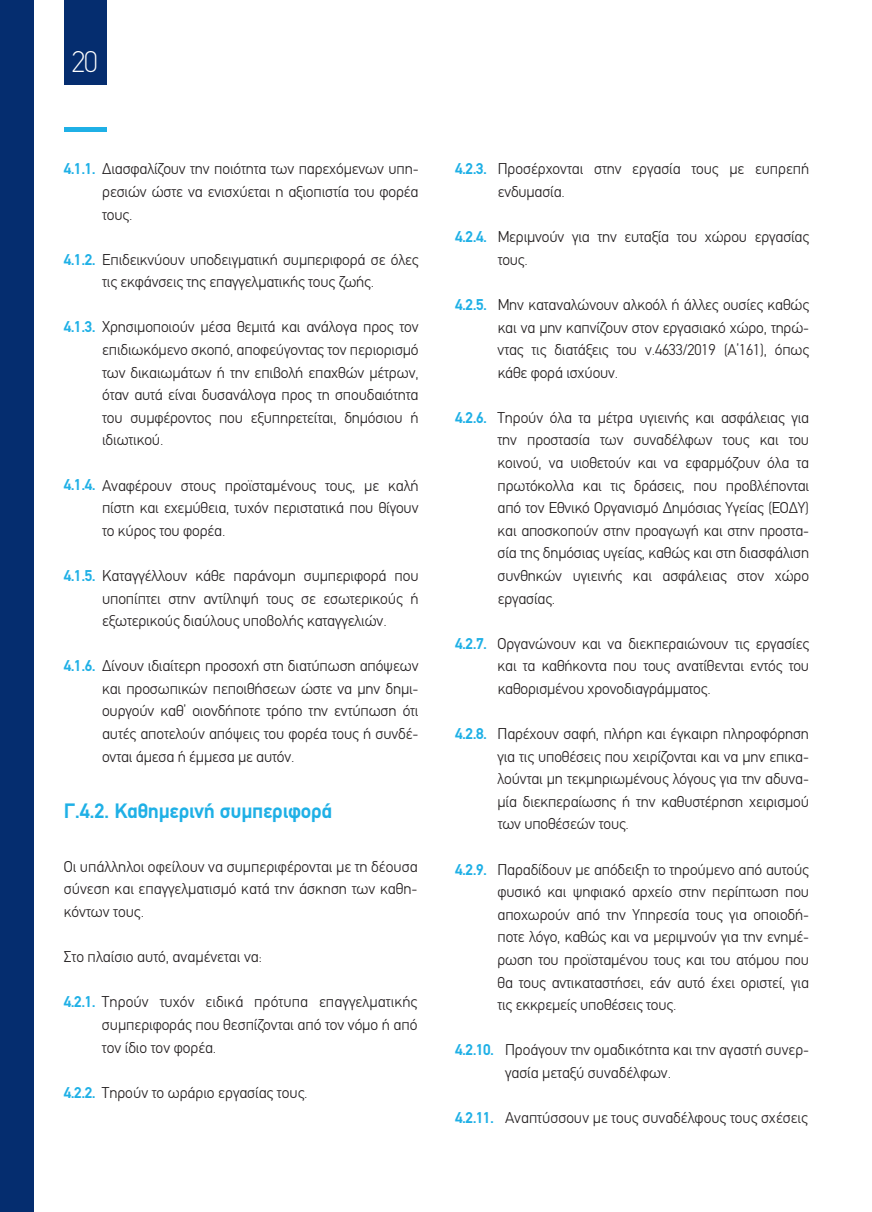
<style>
.page{position:relative;width:872px;height:1212px;background:#fff}
.page>*{position:absolute;margin:0;border:0;box-sizing:border-box;transform-origin:0 0}
.t1{font:100 30px "PF Din Text";color:#fff}
.t2{font:700 21px "PF Din Text";letter-spacing:-.01em;color:#1fb0e6}
.t3{font:300 15.75px/22.6px "PF Din Text";letter-spacing:-.01em;color:#231f20;text-align:justify}
.t4{font:700 15.75px "PF Din Text";color:#1fb0e6}
.s1{font-weight:700;color:#1fb0e6}
</style>
<div class="page">
<div style="left:0;top:0;width:34px;height:1212px;background:#052d6f"></div>
<div style="left:64px;top:0;width:42px;height:85px;background:#052d6f"></div>
<hr style="left:64px;top:128px;width:42px;height:4px;background:#1fb0e6">
<h1 class="t1" style="left:72px;top:49px;width:27px">20</h1>
<p class="t3" style="left:64px;top:159px;width:356px;text-align:right"><span class="s1">4.1.1.</span> Διασφαλίζουν την ποιότητα των παρεχόμενων υπη&shy;ρεσιών ώστε να ενισχύεται η αξιοπιστία του φορέα</p>
<p class="t3" style="left:102px;top:204px;width:32px">τους.</p>
<p class="t3" style="left:64px;top:249px;width:356px"><span class="s1">4.1.2.</span> Επιδεικνύουν υποδειγματική συμπεριφορά σε όλες</p>
<p class="t3" style="left:102px;top:272px;width:273px">τις εκφάνσεις της επαγγελματικής τους ζωής.</p>
<p class="t3" style="left:102px;top:317px;width:318px;text-indent:-38px"><span class="s1">4.1.3.</span> Χρησιμοποιούν μέσα θεμιτά και ανάλογα προς τον επιδιωκόμενο σκοπό, αποφεύγοντας τον περιορισμό των δικαιωμάτων ή την επιβολή επαχθών μέτρων, όταν αυτά είναι δυσανάλογα προς τη σπουδαιότητα του συμφέροντος που εξυπηρετείται, δημόσιου ή</p>
<p class="t3" style="left:102px;top:430px;width:63px">ιδιωτικού.</p>
<p class="t3" style="left:64px;top:475px;width:356px;text-align:right"><span class="s1">4.1.4.</span> Αναφέρουν στους προϊσταμένους τους, με καλή πίστη και εχεμύθεια, τυχόν περιστατικά που θίγουν</p>
<p class="t3" style="left:102px;top:520px;width:125px">το κύρος του φορέα.</p>
<p class="t3" style="left:64px;top:566px;width:356px;text-align:right"><span class="s1">4.1.5.</span> Καταγγέλλουν κάθε παράνομη συμπεριφορά που υποπίπτει στην αντίληψή τους σε εσωτερικούς ή</p>
<p class="t3" style="left:102px;top:611px;width:286px">εξωτερικούς διαύλους υποβολής καταγγελιών.</p>
<p class="t3" style="left:102px;top:656px;width:318px;text-indent:-38px"><span class="s1">4.1.6.</span> Δίνουν ιδιαίτερη προσοχή στη διατύπωση απόψεων και προσωπικών πεποιθήσεων ώστε να μην δημι&shy;ουργούν καθ’ οιονδήποτε τρόπο την εντύπωση ότι αυτές αποτελούν απόψεις του φορέα τους ή συνδέ&shy;ονται άμεσα ή έμμεσα με αυτόν.</p>
<h2 class="t2" style="left:64px;top:803px;width:270px">Γ.4.2. Καθημερινή συμπεριφορά</h2>
<p class="t3" style="left:64px;top:856px;width:355px">Οι υπάλληλοι οφείλουν να συμπεριφέρονται με τη δέουσα σύνεση και επαγγελματισμό κατά την άσκηση των καθη&shy;κόντων τους.</p>
<p class="t3" style="left:64px;top:947px;width:200px">Στο πλαίσιο αυτό, αναμένεται να:</p>
<p class="t3" style="left:64px;top:992px;width:355px"><span class="s1">4.2.1.</span> Τηρούν τυχόν ειδικά πρότυπα επαγγελματικής</p>
<p class="t3" style="left:102px;top:1015px;width:317px">συμπεριφοράς που θεσπίζονται από τον νόμο ή από τον ίδιο τον φορέα.</p>
<p class="t3" style="left:64px;top:1082px;width:245px"><span class="s1">4.2.2.</span> Τηρούν το ωράριο εργασίας τους.</p>
<p class="t4" style="left:455px;top:162px;width:33px">4.2.3.</p>
<p class="t3" style="left:497px;top:159px;width:313px">Προσέρχονται στην εργασία τους με ευπρεπή</p>
<p class="t3" style="left:497px;top:182px;width:69px">ενδυμασία.</p>
<p class="t4" style="left:455px;top:230px;width:33px">4.2.4.</p>
<p class="t3" style="left:497px;top:227px;width:313px">Μεριμνούν για την ευταξία του χώρου εργασίας</p>
<p class="t3" style="left:497px;top:249px;width:32px">τους.</p>
<p class="t4" style="left:455px;top:298px;width:33px">4.2.5.</p>
<p class="t3" style="left:497px;top:295px;width:313px">Μην καταναλώνουν αλκοόλ ή άλλες ουσίες καθώς και να μην καπνίζουν στον εργασιακό χώρο, τηρώ&shy;ντας τις διατάξεις του ν.4633/2019 (Α’161), όπως</p>
<p class="t3" style="left:497px;top:362px;width:122px">κάθε φορά ισχύουν.</p>
<p class="t4" style="left:455px;top:411px;width:33px">4.2.6.</p>
<p class="t3" style="left:497px;top:408px;width:313px">Τηρούν όλα τα μέτρα υγιεινής και ασφάλειας για την προστασία των συναδέλφων τους και του κοινού, να υιοθετούν και να εφαρμόζουν όλα τα πρωτόκολλα και τις δράσεις, που προβλέπονται από τον Εθνικό Οργανισμό Δημόσιας Υγείας (ΕΟΔΥ) και αποσκοπούν στην προαγωγή και στην προστα&shy;σία της δημόσιας υγείας, καθώς και στη διασφάλιση συνθηκών υγιεινής και ασφάλειας στον χώρο</p>
<p class="t3" style="left:497px;top:588px;width:59px">εργασίας.</p>
<p class="t4" style="left:455px;top:637px;width:33px">4.2.7.</p>
<p class="t3" style="left:497px;top:633px;width:313px">Οργανώνουν και να διεκπεραιώνουν τις εργασίες και τα καθήκοντα που τους ανατίθενται εντός του</p>
<p class="t3" style="left:497px;top:679px;width:214px">καθορισμένου χρονοδιαγράμματος.</p>
<p class="t4" style="left:455px;top:727px;width:33px">4.2.8.</p>
<p class="t3" style="left:497px;top:724px;width:313px">Παρέχουν σαφή, πλήρη και έγκαιρη πληροφόρηση για τις υποθέσεις που χειρίζονται και να μην επικα&shy;λούνται μη τεκμηριωμένους λόγους για την αδυνα&shy;μία διεκπεραίωσης ή την καθυστέρηση χειρισμού</p>
<p class="t3" style="left:497px;top:814px;width:133px">των υποθέσεών τους.</p>
<p class="t4" style="left:455px;top:863px;width:33px">4.2.9.</p>
<p class="t3" style="left:497px;top:859px;width:313px">Παραδίδουν με απόδειξη το τηρούμενο από αυτούς φυσικό και ψηφιακό αρχείο στην περίπτωση που αποχωρούν από την Υπηρεσία τους για οποιοδή&shy;ποτε λόγο, καθώς και να μεριμνούν για την ενημέ&shy;ρωση του προϊσταμένου τους και του ατόμου που θα τους αντικαταστήσει, εάν αυτό έχει οριστεί, για τις εκκρεμείς υποθέσεις τους.</p>
<p class="t4" style="left:455px;top:1043px;width:41px">4.2.10.</p>
<p class="t4" style="left:455px;top:1111px;width:41px">4.2.11.</p>
<p class="t3" style="left:505px;top:1040px;width:305px">Προάγουν την ομαδικότητα και την αγαστή συνερ&shy;γασία μεταξύ συναδέλφων.</p>
<p class="t3" style="left:505px;top:1108px;width:304px">Αναπτύσσουν με τους συναδέλφους τους σχέσεις</p>
</div>
